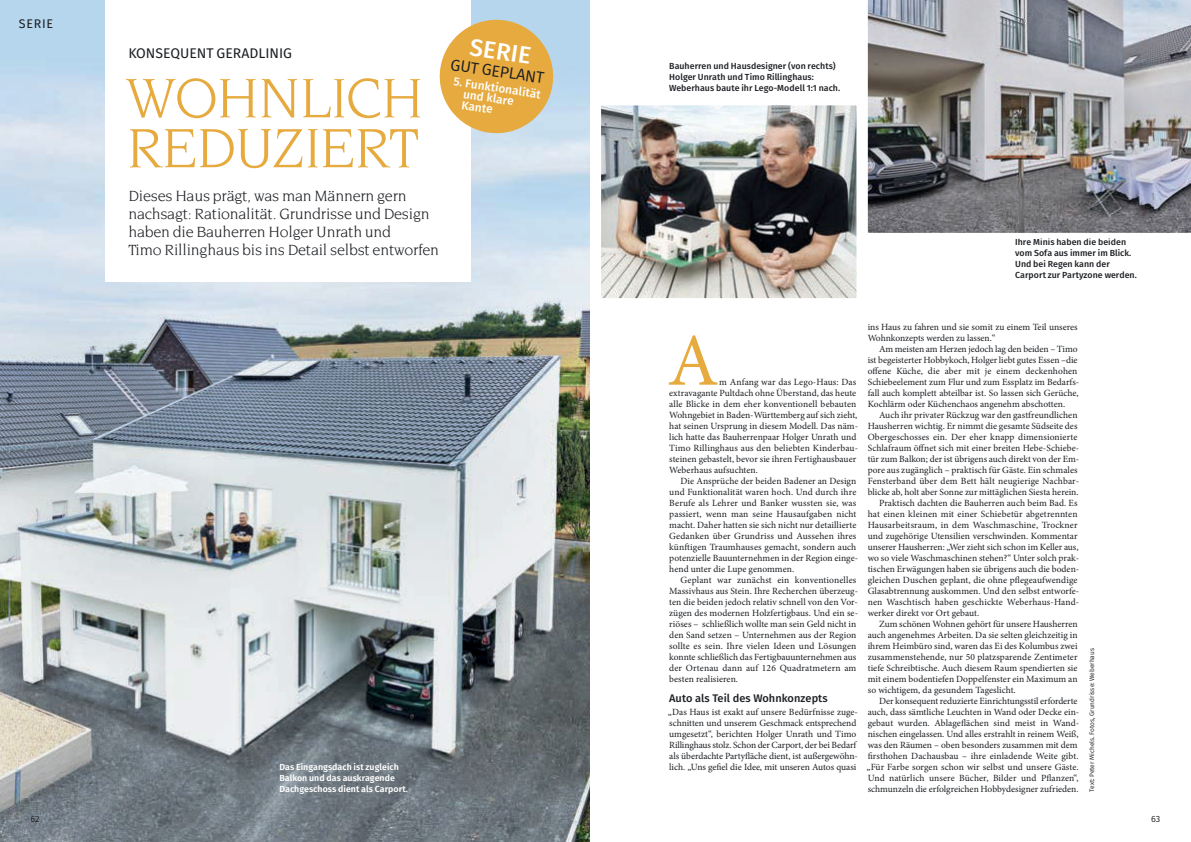
<style>
.page{position:relative;width:1191px;height:842px;background:#fff}
.page>*{position:absolute;margin:0;border:0;box-sizing:border-box;transform-origin:0 0}
.t1{font:74.5px "Minion Pro";color:#e6aa3f}
.t2{font:60px/50px "Novarese Std";letter-spacing:-.03em;color:#e6aa3f}
.t3{font:500 24px "Fira Sans";color:#fff}
.t4{font:16px/18px "Novarese Std";letter-spacing:-.015em;color:#1b1e22}
.t5{font:16px "Fira Sans";color:#1b1e22}
.t6{font:14px "Fira Sans";color:#1b1e22}
.t7{font:12.5px "Fira Sans";letter-spacing:.06em;color:#1b1e22}
.t8{font:500 11.7px/11.1px "Fira Sans";color:#fff}
.t9{font:500 11px "Fira Sans";letter-spacing:.005em;color:#1b1e22}
.t10{font:9.5px/11px "Minion Pro";letter-spacing:.005em;color:#1b1e22}
.t11{font:9px "Fira Sans";color:#1b1e22}
.t12{font:500 8.8px/11px "Fira Sans";letter-spacing:.005em;color:#1b1e22}
.t13{font:600 8.8px/11px "Fira Sans";letter-spacing:.005em;color:#fff}
.t14{font:6.5px "Fira Sans";color:#1b1e22}
</style>
<div class="page">
<img style="left:0;top:0;width:590px;height:842px">
<div style="left:106px;top:0;width:365px;height:282px;background:#fff"></div>
<img style="left:867px;top:0;width:324px;height:233px">
<img style="left:602px;top:107px;width:253px;height:190px">
<div style="left:595px;top:100px;width:267px;height:204px;border:6px solid #fff"></div>
<svg style="left:439px;top:16px;width:118px;height:121px;background:#e1bc74"></svg>
<p class="t7" style="left:19px;top:20px;width:36px">SERIE</p>
<p class="t6" style="left:128px;top:48px;width:165px">KONSEQUENT GERADLINIG</p>
<p class="t2" style="left:126px;top:78px;width:299px">WOHNLICH<br>REDUZIERT</p>
<p class="t4" style="left:128px;top:188px;width:312px">Dieses Haus prägt, was man Männern gern nachsagt: Rationalität. Grundrisse und Design haben die Bauherren Holger Unrath und<br>Timo Rillinghaus bis ins Detail selbst entworfen</p>
<p class="t3" style="left:471px;top:37px;width:63px;rotate:9deg">SERIE</p>
<p class="t5" style="left:452px;top:57px;width:96px;rotate:9deg">GUT GEPLANT</p>
<p class="t8" style="left:466px;top:78px;width:78px;text-indent:-11px;rotate:9deg">5. Funktionalität und klare<br>Kante</p>
<p class="t13" style="left:279px;top:762px;width:130px">Das Eingangsdach ist zugleich<br>Balkon und das aus kragende<br>Dach geschoss dient als Carport.</p>
<p class="t12" style="left:669px;top:61px;width:172px">Bauherren und Hausdesigner (von rechts)<br>Holger Unrath und Timo Rillinghaus:<br>Weberhaus baute ihr Lego-Modell 1:1 nach.</p>
<p class="t12" style="left:1015px;top:238px;width:123px">Ihre Minis haben die beiden vom Sofa aus immer im Blick.<br>Und bei Regen kann der<br>Carport zur Partyzone werden.</p>
<p class="t1" style="left:667px;top:332px;width:53px">A</p>
<p class="t10" style="left:669px;top:377px;width:190px;text-indent:50px">m Anfang war das Lego-Haus: Das extravagante Pultdach ohne Überstand, das heute alle Blicke in dem eher konventionell bebauten Wohngebiet in Baden-Württemberg auf sich zieht, hat seinen Ursprung in diesem Modell. Das näm&shy;lich hatte das Bauherrenpaar Holger Unrath und Timo Rillinghaus aus den beliebten Kinderbau&shy;steinen gebastelt, bevor sie ihren Fertighausbauer Weberhaus aufsuchten.</p>
<p class="t10" style="left:669px;top:476px;width:190px;text-indent:11px">Die Ansprüche der beiden Badener an Design und Funktionalität waren hoch. Und durch ihre Berufe als Lehrer und Banker wussten sie, was passiert, wenn man seine Hausaufgaben nicht macht. Daher hatten sie sich nicht nur detaillierte Gedanken über Grundriss und Aussehen ihres künftigen Traumhauses gemacht, sondern auch potenzielle Bauunternehmen in der Region einge&shy;hend unter die Lupe genommen.</p>
<p class="t10" style="left:669px;top:575px;width:190px;text-indent:11px">Geplant war zunächst ein konventionelles Massiv haus aus Stein. Ihre Recherchen überzeug&shy;ten die beiden jedoch relativ schnell von den Vor&shy;zügen des modernen Holzfertigbaus. Und ein se&shy;riöses – schließlich wollte man sein Geld nicht in den Sand setzen – Unternehmen aus der Region sollte es sein. Ihre vielen Ideen und Lösungen konnte schließlich das Fertigbauunternehmen aus der Ortenau dann auf 126 Quadratmetern am besten realisieren.</p>
<p class="t9" style="left:669px;top:693px;width:160px">Auto als Teil des Wohnkonzepts</p>
<p class="t10" style="left:668px;top:707px;width:191px">„Das Haus ist exakt auf unsere Bedürfnisse zuge&shy;schnitten und unserem Geschmack entsprechend umgesetzt“, berichten Holger Unrath und Timo Rillinghaus stolz. Schon der Carport, der bei Bedarf als überdachte Partyfläche dient, ist außergewöhn&shy;lich. „Uns gefiel die Idee, mit unseren Autos quasi</p>
<p class="t10" style="left:867px;top:322px;width:211px">ins Haus zu fahren und sie somit zu einem Teil unseres<br>Wohnkonzepts werden zu lassen.“</p>
<p class="t10" style="left:867px;top:344px;width:213px;text-indent:11px">Am meisten am Herzen jedoch lag den beiden – Timo ist begeisterter Hobbykoch, Holger liebt gutes Essen –die offene Küche, die aber mit je einem deckenhohen Schiebe element zum Flur und zum Essplatz im Bedarfs&shy;fall auch komplett abteilbar ist. So lassen sich Gerüche, Kochlärm oder Küchenchaos angenehm abschotten.</p>
<p class="t10" style="left:867px;top:410px;width:213px;text-indent:11px">Auch ihr privater Rückzug war den gastfreundlichen Hausherren wichtig. Er nimmt die gesamte Südseite des Obergeschosses ein. Der eher knapp dimensionierte Schlafraum öffnet sich mit einer breiten Hebe-Schiebe&shy;tür zum Balkon; der ist übrigens auch direkt von der Em&shy;pore aus zugänglich – praktisch für Gäste. Ein schmales Fensterband über dem Bett hält neugierige Nachbar - blicke ab, holt aber Sonne zur mittäglichen Siesta herein.</p>
<p class="t10" style="left:867px;top:498px;width:213px;text-indent:11px">Praktisch dachten die Bauherren auch beim Bad. Es hat einen kleinen mit einer Schiebetür abgetrennten Hausarbeitsraum, in dem Waschmaschine, Trockner und zugehörige Utensilien verschwinden. Kommentar unserer Hausherren: „Wer zieht sich schon im Keller aus, wo so viele Waschmaschinen stehen?“ Unter solch prak&shy;tischen Erwägungen haben sie übrigens auch die boden&shy;gleichen Duschen geplant, die ohne pflegeaufwendige Glasabtrennung auskommen. Und den selbst entworfe&shy;nen Waschtisch haben geschickte Weberhaus-Hand - werker direkt vor Ort gebaut.</p>
<p class="t10" style="left:867px;top:619px;width:211px;text-align:justify;text-indent:11px">Zum schönen Wohnen gehört für unsere Hausherren auch angenehmes Arbeiten. Da sie selten gleichzeitig in ihrem Heimbüro sind, waren das Ei des Kolumbus zwei zusammenstehende, nur 50 platzsparende Zentimeter tiefe Schreibtische. Auch diesem Raum spendierten sie mit einem bodentiefen Doppelfenster ein Maximum an so wichtigem, da gesundem Tageslicht.</p>
<p class="t10" style="left:866px;top:696px;width:214px;text-indent:13px">Der konsequent reduzierte Einrichtungsstil erforderte auch, dass sämtliche Leuchten in Wand oder Decke ein&shy;gebaut wurden. Ablageflächen sind meist in Wand - nischen eingelassen. Und alles erstrahlt in reinem Weiß, was den Räumen – oben besonders zusammen mit dem firsthohen Dachausbau – ihre einladende Weite gibt. „Für Farbe sorgen schon wir selbst und unsere Gäste.<br>Und natürlich unsere Bücher, Bilder und Pflanzen“, schmunzeln die erfolgreichen Hobbydesigner zufrieden.</p>
<p class="t14" style="left:1089px;top:792px;width:145px;rotate:-90deg">Text: Peter Michels. Fotos, Grundrisse: Weberhaus</p>
<p class="t11" style="left:30px;top:815px;width:11px">62</p>
<p class="t11" style="left:1151px;top:815px;width:11px">63</p>
</div>
